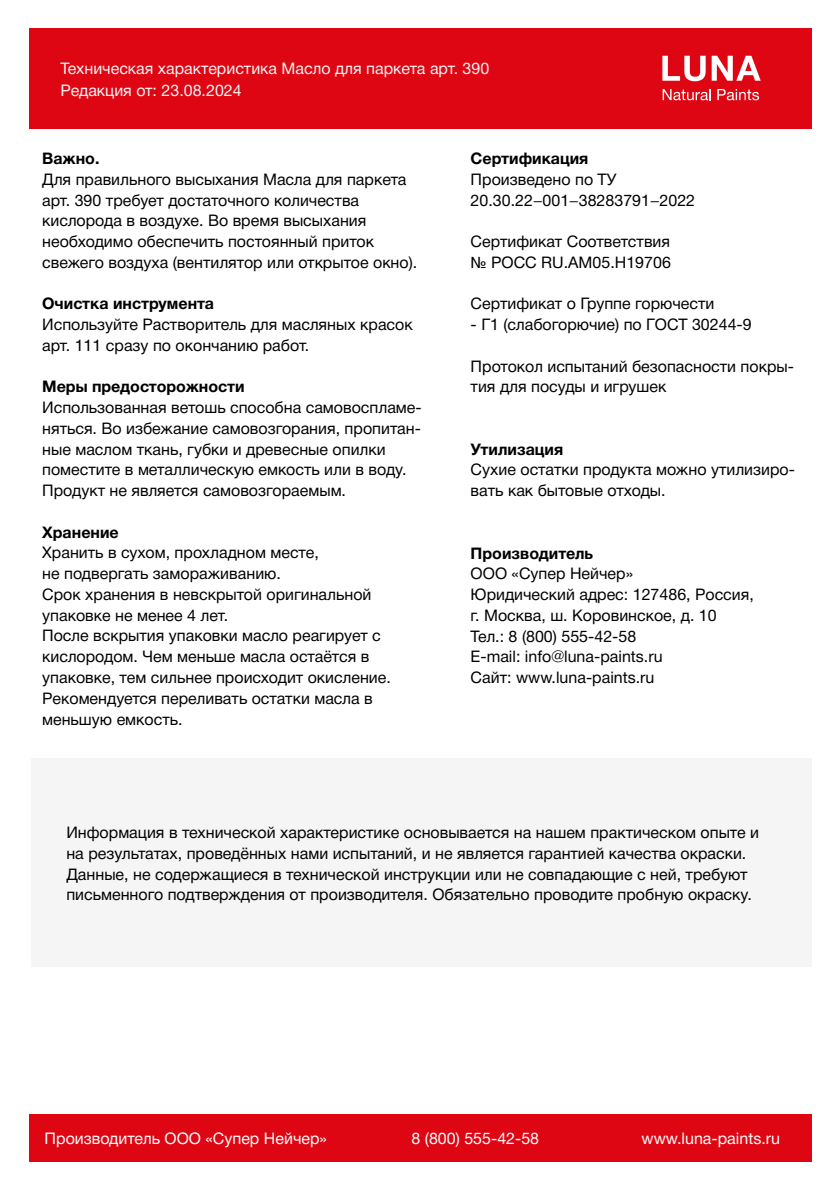
<style>
.page{position:relative;width:840px;height:1191px;background:#fff}
.page>*{position:absolute;margin:0;border:0;box-sizing:border-box;transform-origin:0 0}
.t1{font:16px/20.8px "Helvetica Neue Cyr";color:#000}
.t2{font:700 16px "Helvetica Neue Cyr";color:#000}
.t3{font:16px/22px "Helvetica Neue Cyr";color:#f5f5f5}
.t4{font:16px "Helvetica Neue Cyr";color:#fff}
.s1{font-family:"Myriad Pro"}
</style>
<div class="page">
<div style="left:29px;top:1114px;width:782px;height:48px;background:#df0613"></div>
<div style="left:29px;top:28px;width:782px;height:101px;background:#df0613"></div>
<svg style="left:662px;top:89px;width:48px;height:11px"></svg>
<svg style="left:717px;top:89px;width:41px;height:11px"></svg>
<svg style="left:662px;top:56px;width:43px;height:25px"></svg>
<svg style="left:711px;top:56px;width:49px;height:25px"></svg>
<div style="left:31px;top:758px;width:780px;height:208px;background:#f5f5f5"></div>
<p class="t3" style="left:60px;top:58px;width:430px">Техническая характеристика Масло для паркета арт. 390<br>Редакция от: 23.08.2024</p>
<p class="t2" style="left:42px;top:149px;width:59px">Важно.</p>
<p class="t1" style="left:42px;top:169px;width:376px">Для правильного высыхания Масла для паркета арт. 390 требует достаточного количества кислорода в воздухе. Во время высыхания необходимо обеспечить постоянный приток свежего воздуха (вентилятор или открытое окно).</p>
<p class="t2" style="left:42px;top:295px;width:173px">Очистка инструмента</p>
<p class="t1" style="left:42px;top:314px;width:372px">Используйте Растворитель для масляных красок арт. 111 сразу по окончанию работ.</p>
<p class="t2" style="left:42px;top:378px;width:204px">Меры предосторожности</p>
<p class="t1" style="left:42px;top:397px;width:381px">Использованная ветошь способна самовоспламе&shy;няться. Во избежание самовозгорания, пропитан&shy;ные маслом ткань, губки и древесные опилки поместите в металлическую емкость или в воду.<br>Продукт не является самовозгораемым.</p>
<p class="t2" style="left:42px;top:523px;width:78px">Хранение</p>
<p class="t1" style="left:42px;top:542px;width:350px">Хранить в сухом, прохладном месте,<br>не подвергать замораживанию.<br>Срок хранения в невскрытой оригинальной упаковке не менее 4 лет.<br>После вскрытия упаковки масло реагирует с кислородом. Чем меньше масла остаётся в упаковке, тем сильнее происходит окисление.<br>Рекомендуется переливать остатки масла в меньшую емкость.</p>
<p class="t2" style="left:470px;top:150px;width:119px">Сертификация</p>
<p class="t1" style="left:470px;top:169px;width:226px">Произведено по ТУ<br>20.30.22<span class="s1">−</span>001<span class="s1">−</span>38283791<span class="s1">−</span>2022</p>
<p class="t1" style="left:470px;top:231px;width:202px">Сертификат Cоответствия № РОСС RU.AM05.H19706</p>
<p class="t1" style="left:470px;top:293px;width:245px">Сертификат о Группе горючести</p>
<p class="t1" style="left:470px;top:314px;width:282px">- Г1 (слабогорючие) по ГОСТ 30244-9</p>
<p class="t1" style="left:470px;top:356px;width:325px">Протокол испытаний безопасности покры&shy;тия для посуды и игрушек</p>
<p class="t2" style="left:470px;top:440px;width:94px">Утилизация</p>
<p class="t1" style="left:470px;top:459px;width:325px">Сухие остатки продукта можно утилизиро&shy;вать как бытовые отходы.</p>
<p class="t2" style="left:470px;top:544px;width:124px">Производитель</p>
<p class="t1" style="left:470px;top:563px;width:284px">ООО «Супер Нейчер»<br>Юридический адрес: 127486, Россия, г. Москва, ш. Коровинское, д. 10<br>Тел.: 8 (800) 555-42-58<br>E-mail: info@luna-paints.ru<br>Сайт: www.luna-paints.ru</p>
<p class="t1" style="left:66px;top:822px;width:693px">Информация в технической характеристике основывается на нашем практическом опыте и на результатах, проведённых нами испытаний, и не является гарантией качества окраски.<br>Данные, не содержащиеся в технической инструкции или не совпадающие с ней, требуют письменного подтверждения от производителя. Обязательно проводите пробную окраску.</p>
<p class="t4" style="left:45px;top:1129px;width:284px">Производитель ООО «Супер Нейчер»</p>
<p class="t4" style="left:411px;top:1129px;width:129px">8 (800) 555-42-58</p>
<p class="t4" style="left:641px;top:1129px;width:140px">www.luna-paints.ru</p>
</div>
